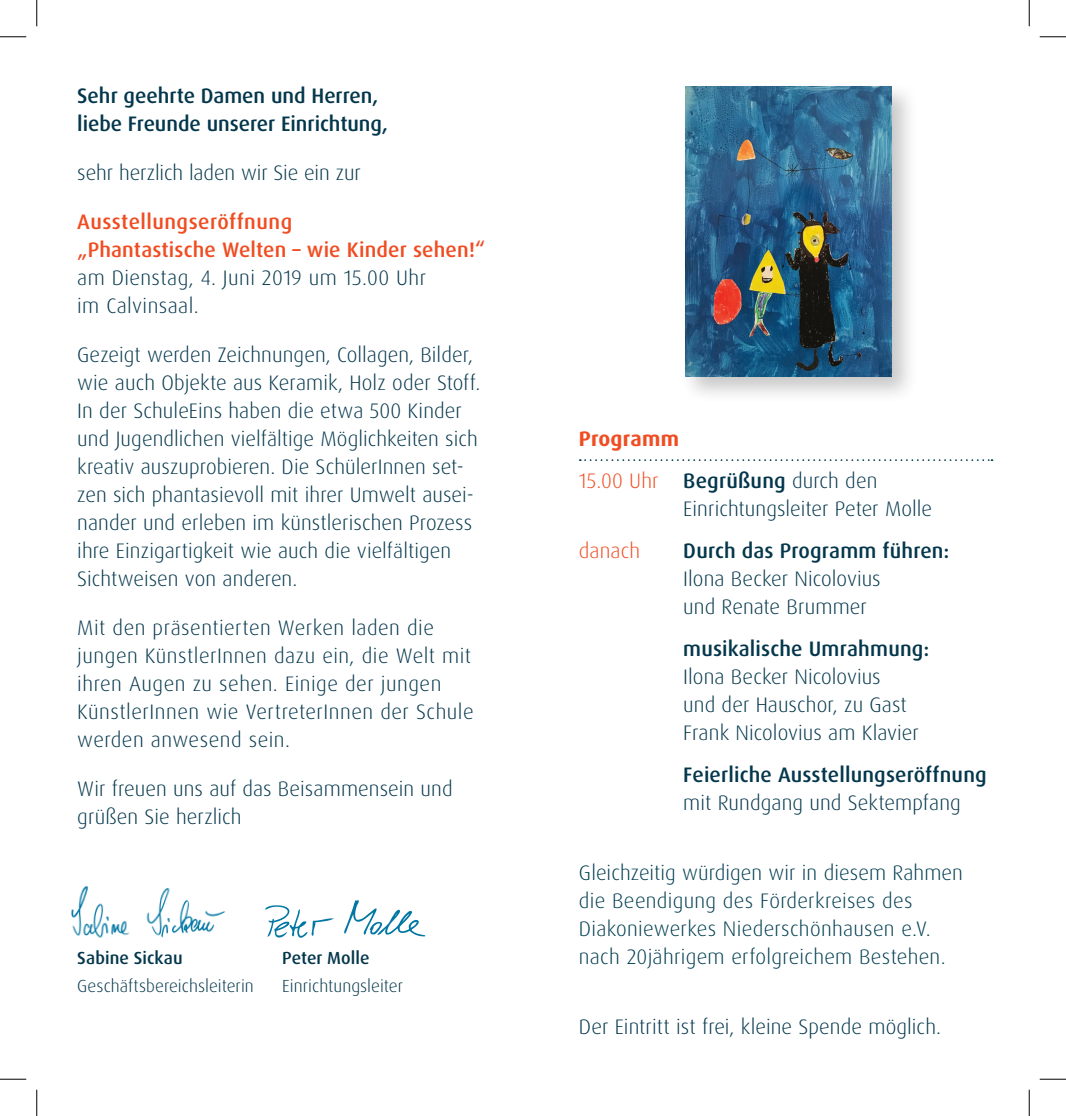
<style>
.page{position:relative;width:1066px;height:1116px;background:#fff}
.page>*{position:absolute;margin:0;border:0;box-sizing:border-box;transform-origin:0 0}
.t1{font:300 21px/28px "Dax OT";letter-spacing:.005em;color:#04374c}
.t2{font:500 21px/42px "Dax OT";letter-spacing:.005em;color:#04374c}
.t3{font:300 21px/28px "Dax OT";letter-spacing:.025em;color:#04374c}
.t4{font:300 21px/28px "Dax OT";letter-spacing:.01em;color:#003e51}
.t5{font:500 21px/28px "Dax OT";letter-spacing:.01em;color:#f04d22}
.t6{font:300 21px "Dax OT";letter-spacing:.005em;color:#f04d22}
.t7{font:300 17.5px "Dax OT";color:#04374c}
.t8{font:500 17.5px "Dax OT";letter-spacing:.005em;color:#04374c}
.s1{font-weight:700;color:#f04d22}
.s2{font-weight:300;color:#f04d22}
.s3{font-weight:300}
</style>
<div class="page">
<svg style="left:580px;top:459px;width:412px;height:2px"></svg>
<img style="left:265px;top:900px;width:161px;height:38px">
<img style="left:71px;top:886px;width:155px;height:52px">
<div style="left:679px;top:80px;width:240px;height:323px;background:#231f20;opacity:.25"></div>
<img style="left:685px;top:86px;width:206px;height:291px">
<svg style="left:0;top:36px;width:26px;height:1px"></svg>
<svg style="left:1039px;top:36px;width:27px;height:1px"></svg>
<svg style="left:0;top:1078px;width:26px;height:1px"></svg>
<svg style="left:1039px;top:1078px;width:27px;height:1px"></svg>
<svg style="left:36px;top:0;width:1px;height:26px"></svg>
<svg style="left:36px;top:1089px;width:1px;height:26px"></svg>
<svg style="left:1029px;top:0;width:1px;height:26px"></svg>
<svg style="left:1029px;top:1089px;width:1px;height:26px"></svg>
<p class="t2" style="left:77px;top:82px;width:312px;line-height:28px">Sehr geehrte Damen und Herren, liebe Freunde unserer Einrichtung,</p>
<p class="t1" style="left:77px;top:159px;width:285px">sehr herzlich laden wir Sie ein zur</p>
<p class="t5" style="left:77px;top:208px;width:409px">Ausstellungseröffnung<br>„Phantastische Welten – wie Kinder sehen!“</p>
<p class="t1" style="left:77px;top:264px;width:350px">am Dienstag, 4. Juni 2019 um 15.00 Uhr im Calvinsaal.</p>
<p class="t1" style="left:77px;top:341px;width:405px">Gezeigt werden Zeichnungen, Collagen, Bilder, wie auch Objekte aus Keramik, Holz oder Stoff.<br>In der SchuleEins haben die etwa 500 Kinder und Jugendlichen vielfältige Möglichkeiten sich kreativ auszuprobieren. Die SchülerInnen set&shy;zen sich phantasievoll mit ihrer Umwelt ausei&shy;nander und erleben im künstlerischen Prozess ihre Einzigartigkeit wie auch die vielfältigen Sichtweisen von anderen.</p>
<p class="t3" style="left:77px;top:613px;width:398px">Mit den präsentierten Werken laden die jungen KünstlerInnen dazu ein, die Welt mit ihren Augen zu sehen. Einige der jungen KünstlerInnen wie VertreterInnen der Schule werden anwesend sein.</p>
<p class="t1" style="left:77px;top:774px;width:377px">Wir freuen uns auf das Beisammensein und grüßen Sie herzlich</p>
<p class="t8" style="left:77px;top:946px;width:107px">Sabine Sickau</p>
<p class="t8" style="left:282px;top:946px;width:89px">Peter Molle</p>
<p class="t7" style="left:77px;top:975px;width:178px">Geschäftsbereichsleiterin</p>
<p class="t7" style="left:282px;top:975px;width:122px">Einrichtungsleiter</p>
<p class="t2" style="left:579px;top:418px;width:300px"><span class="s1">Programm<br></span><span class="s2">15.00 Uhr</span> Begrüßung <span class="s3">durch den</span></p>
<p class="t1" style="left:683px;top:495px;width:250px">Einrichtungsleiter Peter Molle</p>
<p class="t6" style="left:579px;top:537px;width:63px">danach</p>
<p class="t2" style="left:683px;top:530px;width:268px">Durch das Programm führen:</p>
<p class="t1" style="left:683px;top:565px;width:199px">Ilona Becker Nicolovius und Renate Brummer</p>
<p class="t2" style="left:683px;top:628px;width:247px">musikalische Umrahmung:</p>
<p class="t1" style="left:683px;top:663px;width:237px">Ilona Becker Nicolovius<br>und der Hauschor, zu Gast<br>Frank Nicolovius am Klavier</p>
<p class="t2" style="left:683px;top:754px;width:305px">Feierliche Ausstellungseröffnung</p>
<p class="t1" style="left:683px;top:789px;width:279px">mit Rundgang und Sektempfang</p>
<p class="t4" style="left:579px;top:859px;width:385px">Gleichzeitig würdigen wir in diesem Rahmen die Beendigung des Förderkreises des Diakoniewerkes Niederschönhausen e.V. nach 20jährigem erfolgreichem Bestehen.</p>
<p class="t1" style="left:579px;top:1013px;width:364px">Der Eintritt ist frei, kleine Spende möglich.</p>
</div>
